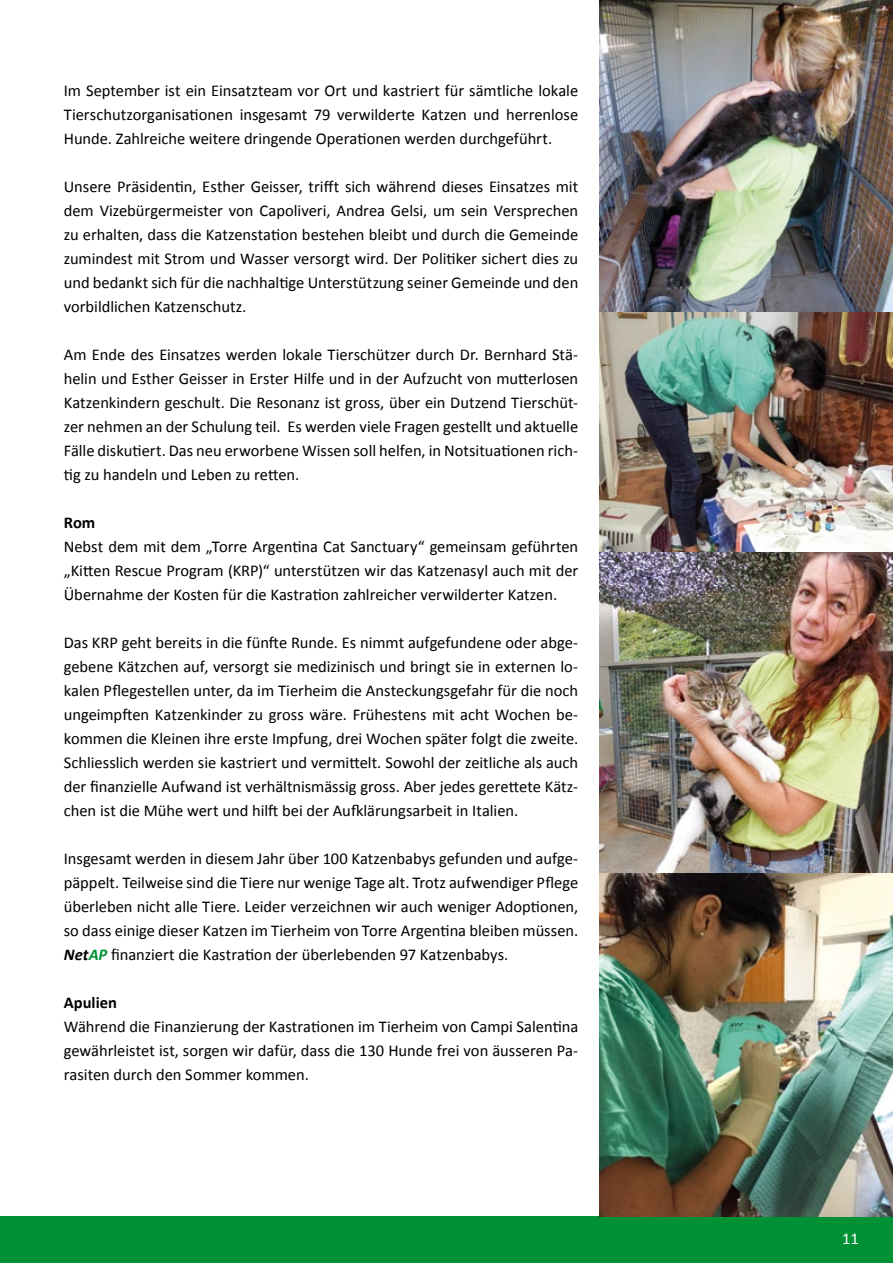
<style>
.page{position:relative;width:893px;height:1263px;background:#fff}
.page>*{position:absolute;margin:0;border:0;box-sizing:border-box;transform-origin:0 0}
.t1{font:16.5px/24px "Calibri";color:#000;text-align:justify}
.t2{font:700 16.5px "Calibri";color:#000}
.t3{font:16.5px "Calibri";color:#fff}
.s1{font-weight:700;font-style:italic}
.s2{font-weight:700;font-style:italic;color:#009134}
</style>
<div class="page">
<div style="left:0;top:1216px;width:893px;height:47px;background:#009134"></div>
<img style="left:600px;top:0;width:293px;height:873px">
<img style="left:600px;top:873px;width:293px;height:343px">
<p class="t1" style="left:64px;top:78px;width:516px">Im September ist ein Einsatzteam vor Ort und kastriert für sämtliche lokale Tierschutzorganisationen insgesamt 79 verwilderte Katzen und herrenlose Hunde. Zahlreiche weitere dringende Operationen werden durchgeführt.</p>
<p class="t1" style="left:64px;top:174px;width:516px">Unsere Präsidentin, Esther Geisser, trifft sich während dieses Einsatzes mit dem Vizebürgermeister von Capoliveri, Andrea Gelsi, um sein Versprechen zu erhalten, dass die Katzenstation bestehen bleibt und durch die Gemeinde zumindest mit Strom und Wasser versorgt wird. Der Politiker sichert dies zu und bedankt sich für die nachhaltige Unterstützung seiner Gemeinde und den vorbildlichen Katzenschutz.</p>
<p class="t1" style="left:64px;top:342px;width:516px">Am Ende des Einsatzes werden lokale Tierschützer durch Dr. Bernhard Stä&shy;helin und Esther Geisser in Erster Hilfe und in der Aufzucht von mutterlosen Katzenkindern geschult. Die Resonanz ist gross, über ein Dutzend Tierschüt&shy;zer nehmen an der Schulung teil. Es werden viele Fragen gestellt und aktuelle Fälle diskutiert. Das neu erworbene Wissen soll helfen, in Notsituationen rich&shy;tig zu handeln und Leben zu retten.</p>
<p class="t2" style="left:64px;top:512px;width:33px">Rom</p>
<p class="t1" style="left:64px;top:534px;width:516px">Nebst dem mit dem „Torre Argentina Cat Sanctuary“ gemeinsam geführten „Kitten Rescue Program (KRP)“ unterstützen wir das Katzenasyl auch mit der Übernahme der Kosten für die Kastration zahlreicher verwilderter Katzen.</p>
<p class="t1" style="left:64px;top:630px;width:516px">Das KRP geht bereits in die fünfte Runde. Es nimmt aufgefundene oder abge&shy;gebene Kätzchen auf, versorgt sie medizinisch und bringt sie in externen lo&shy;kalen Pflegestellen unter, da im Tierheim die Ansteckungsgefahr für die noch ungeimpften Katzenkinder zu gross wäre. Frühestens mit acht Wochen be&shy;kommen die Kleinen ihre erste Impfung, drei Wochen später folgt die zweite.<br>Schliesslich werden sie kastriert und vermittelt. Sowohl der zeitliche als auch der finanzielle Aufwand ist verhältnismässig gross. Aber jedes gerettete Kätz&shy;chen ist die Mühe wert und hilft bei der Aufklärungsarbeit in Italien.</p>
<p class="t1" style="left:64px;top:846px;width:516px">Insgesamt werden in diesem Jahr über 100 Katzenbabys gefunden und aufge&shy;päppelt. Teilweise sind die Tiere nur wenige Tage alt. Trotz aufwendiger Pflege überleben nicht alle Tiere. Leider verzeichnen wir auch weniger Adoptionen, so dass einige dieser Katzen im Tierheim von Torre Argentina bleiben müssen.<br><span class="s1">Net</span><span class="s2">AP</span> finanziert die Kastration der überlebenden 97 Katzenbabys.</p>
<p class="t2" style="left:64px;top:992px;width:55px">Apulien</p>
<p class="t1" style="left:64px;top:1014px;width:516px">Während die Finanzierung der Kastrationen im Tierheim von Campi Salentina gewährleistet ist, sorgen wir dafür, dass die 130 Hunde frei von äusseren Pa&shy;rasiten durch den Sommer kommen.</p>
<p class="t3" style="left:842px;top:1228px;width:18px">11</p>
</div>
